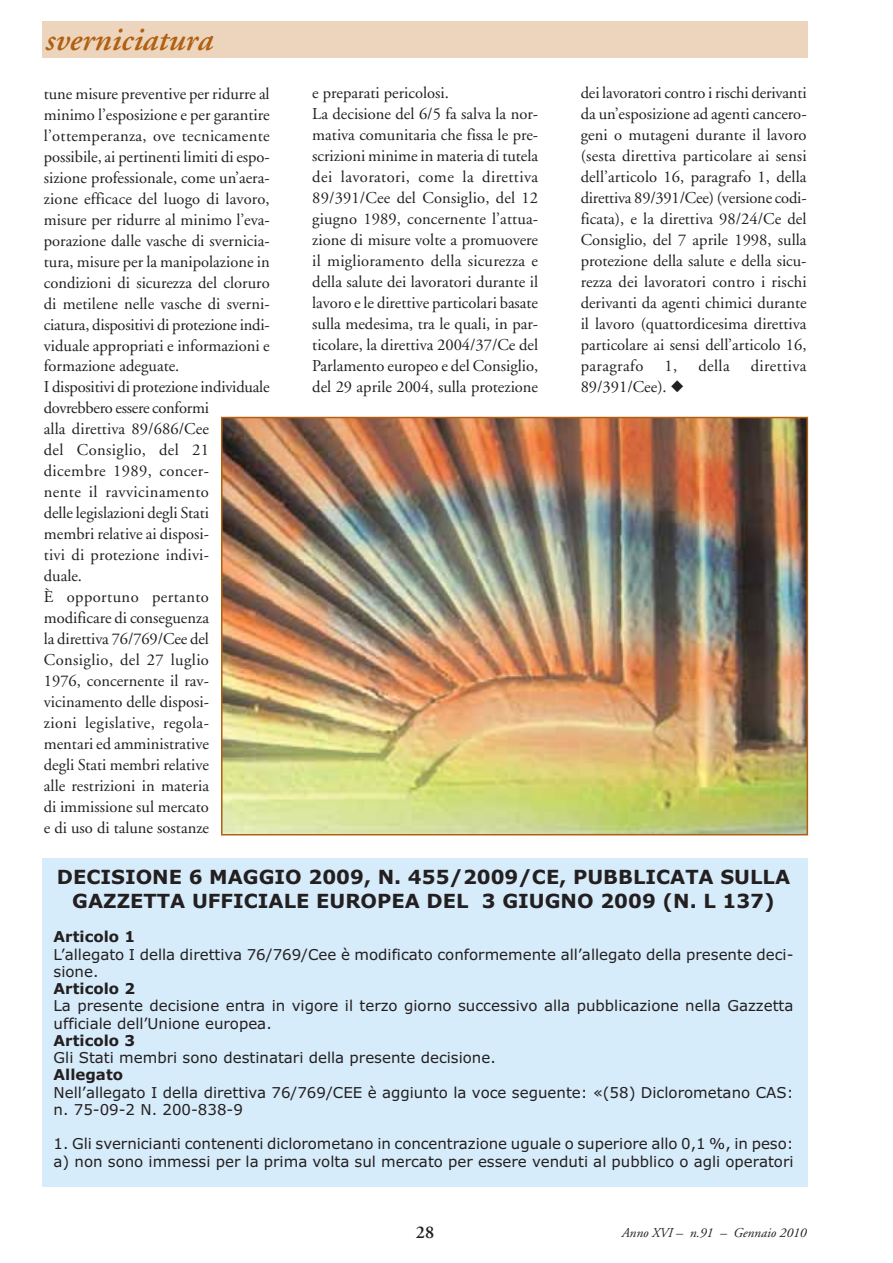
<style>
.page{position:relative;width:893px;height:1263px;background:#fff}
.page>*{position:absolute;margin:0;border:0;box-sizing:border-box;transform-origin:0 0}
.t1{font:italic 600 33px "Adobe Garamond";color:#b06010}
.t2{font:700 19.5px/24px "Verdana";color:#231f20;text-align:center}
.t3{font:600 18px "Adobe Garamond";color:#231f20}
.t4{font:16.5px/21px "Adobe Garamond";color:#231f20}
.t5{font:16.5px "Adobe Garamond";letter-spacing:.025em;color:#231f20}
.t6{font:15px/17.2px "Verdana";color:#231f20}
.t7{font:700 15px "Verdana";color:#231f20}
.t8{font:italic 13.5px "Adobe Garamond";color:#231f20}
</style>
<div class="page">
<div style="left:42px;top:21px;width:766px;height:36px;background:#edd4bd"></div>
<img style="left:224px;top:420px;width:581px;height:412px">
<div style="left:221px;top:417px;width:587px;height:418px;border:2px solid #b06010"></div>
<div style="left:42px;top:859px;width:766px;height:328px;background:#d7ecfa"></div>
<h1 class="t1" style="left:45px;top:26px;width:169px">sverniciatura</h1>
<p class="t4" style="left:44px;top:84px;width:227px">tune misure preventive per ridurre al minimo l’esposizione e per garantire l’ottemperanza, ove tecnicamente possibile, ai pertinenti limiti di espo&shy;sizione professionale, come un’aera&shy;zione efficace del luogo di lavoro, misure per ridurre al minimo l’eva&shy;porazione dalle vasche di svernicia&shy;tura, misure per la manipolazione in condizioni di sicurezza del cloruro di metilene nelle vasche di sverni&shy;ciatura, dispositivi di protezione indi&shy;viduale appropriati e informazioni e formazione adeguate.<br>I dispositivi di protezione individuale dovrebbero essere conformi<br>alla direttiva 89/686/Cee<br>del Consiglio, del 21 dicembre 1989, concer-<br>nente il ravvicinamento<br>delle legislazioni degli Stati<br>membri relative ai disposi-<br>tivi di protezione indivi-<br>duale.<br>È opportuno pertanto modificare di conseguenza<br>la direttiva 76/769/Cee del<br>Consiglio, del 27 luglio<br>1976, concernente il rav&shy;vicinamento delle disposi-<br>zioni legislative, regola-<br>mentari ed amministrative<br>degli Stati membri relative<br>alle restrizioni in materia<br>di immissione sul mercato<br>e di uso di talune sostanze</p>
<p class="t4" style="left:312px;top:84px;width:227px">e preparati pericolosi.<br>La decisione del 6/5 fa salva la nor&shy;mativa comunitaria che fissa le pre&shy;scrizioni minime in materia di tutela dei lavoratori, come la direttiva 89/391/Cee del Consiglio, del 12 giugno 1989, concernente l’attua&shy;zione di misure volte a promuovere il miglioramento della sicurezza e della salute dei lavoratori durante il lavoro e le direttive particolari basate sulla medesima, tra le quali, in par&shy;ticolare, la direttiva 2004/37/Ce del Parlamento europeo e del Consiglio, del 29 aprile 2004, sulla protezione</p>
<p class="t4" style="left:580px;top:84px;width:227px;text-align:justify">dei lavoratori contro i rischi derivanti da un’esposizione ad agenti cancero&shy;geni o mutageni durante il lavoro (sesta direttiva particolare ai sensi dell’articolo 16, paragrafo 1, della direttiva 89/391/Cee) (versione codi&shy;ficata), e la direttiva 98/24/Ce del Consiglio, del 7 aprile 1998, sulla protezione della salute e della sicu&shy;rezza dei lavoratori contro i rischi derivanti da agenti chimici durante il lavoro (quattordicesima direttiva particolare ai sensi dell’articolo 16, paragrafo</p>
<p class="t4" style="left:664px;top:357px;width:14px">1,</p>
<p class="t4" style="left:698px;top:357px;width:33px">della</p>
<p class="t5" style="left:750px;top:360px;width:57px">direttiva</p>
<p class="t4" style="left:580px;top:378px;width:105px">89/391/Cee). ◆</p>
<p class="t2" style="left:57px;top:867px;width:734px">DECISIONE 6 MAGGIO 2009, N. 455/2009/CE, PUBBLICATA SULLA<br>GAZZETTA UFFICIALE EUROPEA DEL 3 GIUGNO 2009 (N. L 137)</p>
<p class="t7" style="left:54px;top:931px;width:83px">Articolo 1</p>
<p class="t6" style="left:54px;top:947px;width:741px">L’allegato I della direttiva 76/769/Cee è modificato conformemente all’allegato della presente deci&shy;sione.</p>
<p class="t7" style="left:54px;top:983px;width:83px">Articolo 2</p>
<p class="t6" style="left:54px;top:999px;width:741px">La presente decisione entra in vigore il terzo giorno successivo alla pubblicazione nella Gazzetta ufficiale dell’Unione europea.</p>
<p class="t7" style="left:54px;top:1035px;width:83px">Articolo 3</p>
<p class="t6" style="left:54px;top:1050px;width:444px">Gli Stati membri sono destinatari della presente decisione.</p>
<p class="t7" style="left:54px;top:1069px;width:71px">Allegato</p>
<p class="t6" style="left:54px;top:1085px;width:741px">Nell’allegato I della direttiva 76/769/CEE è aggiunto la voce seguente: «(58) Diclorometano CAS: n. 75-09-2 N. 200-838-9</p>
<p class="t6" style="left:54px;top:1137px;width:741px">1. Gli svernicianti contenenti diclorometano in concentrazione uguale o superiore allo 0,1 %, in peso: a) non sono immessi per la prima volta sul mercato per essere venduti al pubblico o agli operatori</p>
<p class="t3" style="left:416px;top:1225px;width:20px">28</p>
<p class="t8" style="left:621px;top:1227px;width:186px">Anno XVI – n.91 – Gennaio 2010</p>
</div>
